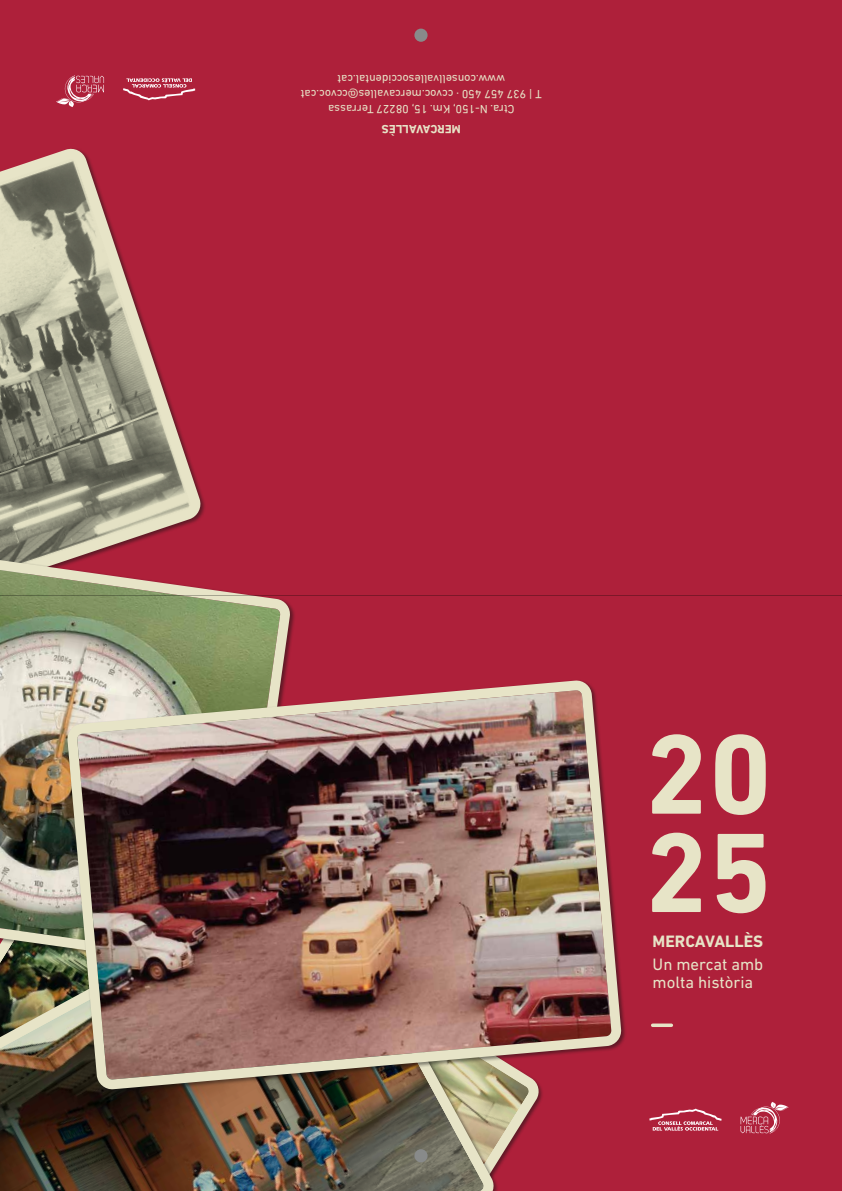
<style>
.page{position:relative;width:842px;height:1191px;background:#ae203a}
.page>*{position:absolute;margin:0;border:0;box-sizing:border-box;transform-origin:0 0}
.t1{font:700 114.9px/98.3px "DIN Next LT Pro";color:#e7e4c7}
.t2{font:16.8px/18px "DIN Next LT Pro";color:#e7e4c7}
.t3{font:700 16.8px "DIN Next LT Pro";color:#e7e4c7}
.t4{font:12px/15px "DIN Next LT Pro";color:#e7e4c7;text-align:center}
.t5{font:700 12px "DIN Next LT Pro";color:#e7e4c7}
</style>
<div class="page">
<svg style="left:0;top:148px;width:201px;height:374px"></svg>
<svg style="left:501px;top:1094px;width:42px;height:71px"></svg>
<img style="left:0;top:522px;width:295px;height:338px">
<img style="left:0;top:860px;width:501px;height:331px">
<div style="left:66px;top:679px;width:560px;height:415px;background:#121212;opacity:.5"></div>
<img style="left:71px;top:678px;width:552px;height:413px">
<svg style="left:649px;top:1108px;width:72px;height:22px"></svg>
<svg style="left:740px;top:1102px;width:49px;height:31px"></svg>
<svg style="left:653px;top:1023px;width:18px;height:4px"></svg>
<svg style="left:123px;top:78px;width:72px;height:22px"></svg>
<svg style="left:56px;top:75px;width:48px;height:32px"></svg>
<div style="left:414px;top:1149px;width:14px;height:13px;background:#888a8a;border-radius:50%"></div>
<div style="left:414px;top:29px;width:14px;height:13px;background:#888a8a;border-radius:50%"></div>
<hr style="left:0;top:595px;width:842px;height:1px;background:#121212">
<p class="t4" style="left:542px;top:117px;width:242px;rotate:-180deg">Ctra. N-150, Km. 15, 08227 Terrassa<br>T | 937 457 450 · ccvoc.mercavalles@ccvoc.cat www.consellvallesoccidental.cat</p>
<p class="t5" style="left:461px;top:136px;width:81px;rotate:-180deg">MERCAVALLÈS</p>
<h1 class="t1" style="left:645px;top:725px;width:129px">20<br>25</h1>
<h2 class="t3" style="left:653px;top:931px;width:112px">MERCAVALLÈS</h2>
<h2 class="t2" style="left:653px;top:955px;width:112px">Un mercat amb molta història</h2>
</div>
